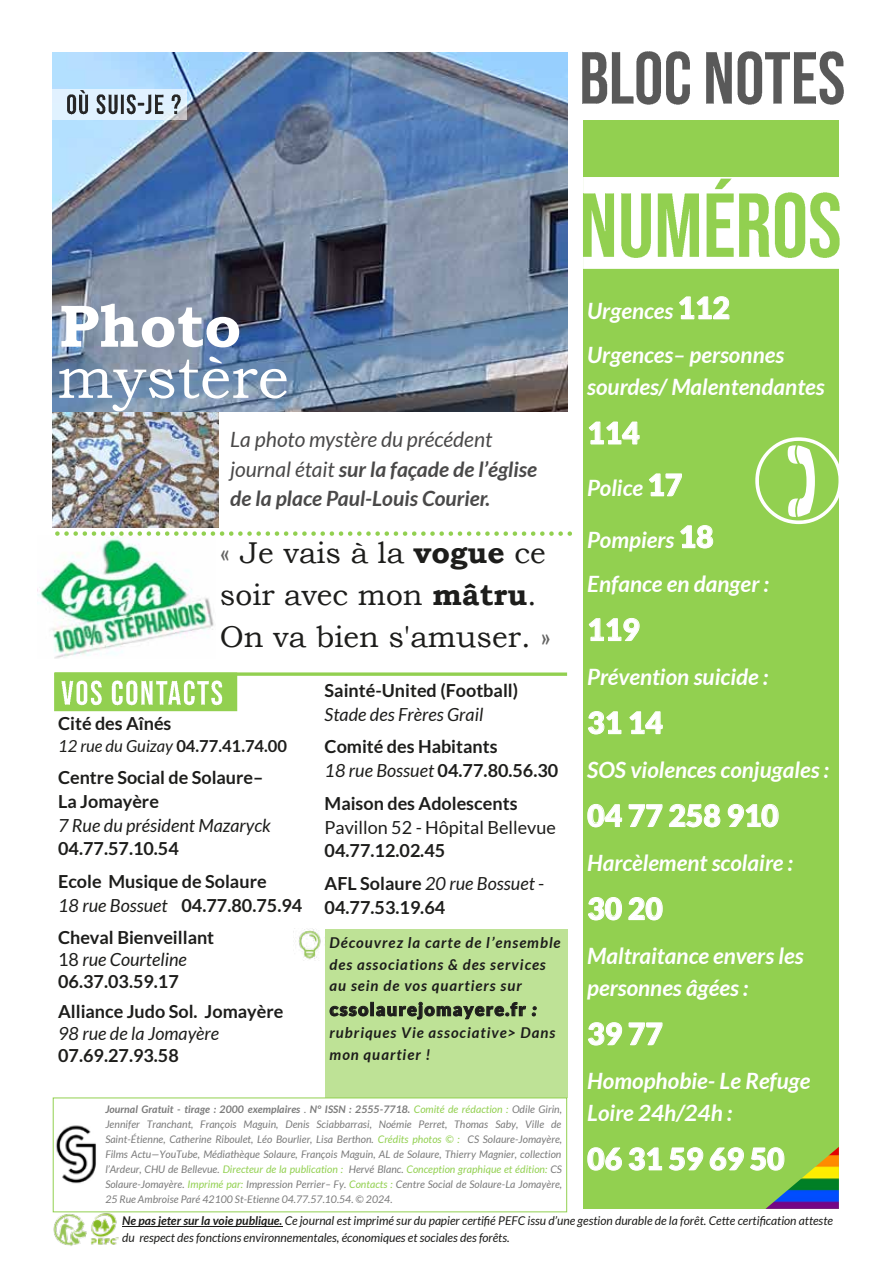
<style>
.page{position:relative;width:893px;height:1263px;background:#fff}
.page>*{position:absolute;margin:0;border:0;box-sizing:border-box;transform-origin:0 0}
.t1{font:60px "Bookman Old Style";color:#fff}
.t2{font:700 60px "Bookman Old Style";color:#fff}
.t3{font:30px/42px "Bookman Old Style";color:#1d1d1b}
.t4{font:900 30px "Lato";color:#fff}
.t5{font:italic 700 22.5px/44.4px "Lato";color:#fff}
.t6{font:italic 700 21px/30px "Lato";color:#4a4949}
.t7{font:700 18px/23.7px "Lato";color:#1d1d1b}
.t8{font:italic 18px "Lato";color:#1d1d1b}
.t9{font:18px "Lato";color:#1d1d1b}
.t10{font:900 18px "Lato";letter-spacing:.065em;color:#1d1d1b}
.t11{font:700 16.5px "Lato";letter-spacing:-.005em;color:#1d1d1b}
.t12{font:italic 700 15px/21.5px "Lato";letter-spacing:.065em;color:#1d1d1b}
.t13{font:italic 12px/17.1px "Lato";color:#1d1d1b}
.t14{font:italic 10.5px/15px "Lato";letter-spacing:.005em;color:#7b7b7b;text-align:justify}
.s1{font-weight:400}
.s2{color:#636362}
.s3{font-weight:700}
.s4{font-weight:400;font-style:italic}
.s5{font-style:italic}
.s6{color:#92d050}
.s7{font-weight:900;font-style:normal;font-size:30px}
</style>
<div class="page">
<img style="left:52px;top:411px;width:166px;height:116px">
<svg style="left:55px;top:672px;width:512px;height:4px;background:#a3d76c"></svg>
<div style="left:583px;top:120px;width:256px;height:1089px;background:#92d050"></div>
<svg style="left:679px;top:296px;width:51px;height:24px"></svg>
<svg style="left:589px;top:421px;width:51px;height:24px"></svg>
<svg style="left:649px;top:473px;width:33px;height:24px"></svg>
<svg style="left:680px;top:525px;width:34px;height:24px"></svg>
<svg style="left:588px;top:618px;width:52px;height:24px"></svg>
<svg style="left:588px;top:711px;width:34px;height:24px"></svg>
<svg style="left:629px;top:711px;width:34px;height:24px"></svg>
<svg style="left:587px;top:804px;width:76px;height:24px"></svg>
<svg style="left:669px;top:803px;width:52px;height:25px"></svg>
<svg style="left:727px;top:804px;width:52px;height:24px"></svg>
<svg style="left:588px;top:897px;width:34px;height:24px"></svg>
<svg style="left:628px;top:897px;width:35px;height:24px"></svg>
<svg style="left:588px;top:1022px;width:75px;height:24px"></svg>
<svg style="left:587px;top:1147px;width:35px;height:24px"></svg>
<svg style="left:628px;top:1147px;width:34px;height:24px"></svg>
<svg style="left:669px;top:1147px;width:96px;height:24px"></svg>
<img style="left:582px;top:51px;width:262px;height:54px">
<div style="left:54px;top:673px;width:183px;height:38px;border:3px solid #92d050"></div>
<img style="left:61px;top:675px;width:177px;height:37px">
<img style="left:56px;top:1125px;width:40px;height:59px">
<img style="left:88px;top:1211px;width:34px;height:34px">
<img style="left:52px;top:1212px;width:36px;height:34px">
<img style="left:37px;top:535px;width:177px;height:124px">
<img style="left:52px;top:52px;width:515px;height:359px">
<div style="left:52px;top:89px;width:135px;height:31px;background:#e1f1ff"></div>
<img style="left:66px;top:90px;width:71px;height:32px">
<img style="left:137px;top:102px;width:9px;height:20px">
<img style="left:146px;top:89px;width:45px;height:33px">
<svg style="left:57px;top:531px;width:513px;height:5px"></svg>
<hr style="left:122px;top:1226px;width:160px;height:1px;background:#1d1d1b">
<img style="left:583px;top:177px;width:257px;height:92px">
<div style="left:325px;top:929px;width:242px;height:169px;background:#bee296"></div>
<svg style="left:330px;top:1006px;width:39px;height:10px"></svg>
<div style="left:370px;top:1002px;width:4px;height:14px;border:1px solid #1d1d1b"></div>
<svg style="left:376px;top:1001px;width:150px;height:18px"></svg>
<svg style="left:532px;top:1006px;width:5px;height:10px"></svg>
<img style="left:298px;top:929px;width:23px;height:31px">
<img style="left:765px;top:1147px;width:74px;height:62px">
<h1 class="t2" style="left:59px;top:283px;width:184px">Photo</h1>
<h1 class="t1" style="left:57px;top:338px;width:233px">mystère</h1>
<h3 class="t6" style="left:230px;top:424px;width:308px"><span class="s1">La photo mystère du précédent journal était</span> sur la façade de l’église de la place Paul-Louis Courier.</h3>
<h2 class="t3" style="left:220px;top:532px;width:333px"><span class="s2">«</span> Je vais à la <span class="s3">vogue</span> ce soir avec mon <span class="s3">mâtru</span>.<br>On va bien s'amuser. <span class="s2">»</span></h2>
<h3 class="t7" style="left:58px;top:711px;width:115px">Cité des Aînés</h3>
<h3 class="t11" style="left:58px;top:736px;width:230px"><span class="s4">12 rue du Guizay</span> 04.77.41.74.00</h3>
<h3 class="t7" style="left:58px;top:765px;width:207px">Centre Social de Solaure–<br>La Jomayère</h3>
<h3 class="t8" style="left:58px;top:815px;width:214px">7 Rue du président Mazaryck</h3>
<h3 class="t7" style="left:58px;top:832px;width:210px;line-height:32.7px">04.77.57.10.54<br>Ecole Musique de Solaure</h3>
<h3 class="t7" style="left:58px;top:889px;width:246px;line-height:32.5px"><span class="s4">18 rue Bossuet</span> 04.77.80.75.94<br>Cheval Bienveillant</h3>
<h3 class="t7" style="left:58px;top:948px;width:130px;line-height:21.8px"><span class="s1">18</span> <span class="s4">rue Courteline<br></span>06.37.03.59.17</h3>
<h3 class="t7" style="left:58px;top:1000px;width:227px">Alliance Judo Sol. Jomayère</h3>
<h3 class="t8" style="left:58px;top:1023px;width:163px">98 rue de la Jomayère</h3>
<h3 class="t7" style="left:58px;top:1043px;width:122px">07.69.27.93.58</h3>
<h3 class="t7" style="left:325px;top:678px;width:195px">Sainté-United (Football)</h3>
<h3 class="t8" style="left:325px;top:704px;width:160px">Stade des Frères Grail</h3>
<h3 class="t7" style="left:325px;top:735px;width:235px">Comité des Habitants<br><span class="s4">18 rue Bossuet</span> 04.77.80.56.30</h3>
<h3 class="t7" style="left:325px;top:791px;width:194px">Maison des Adolescents</h3>
<h3 class="t9" style="left:325px;top:817px;width:233px">Pavillon 52 - Hôpital Bellevue</h3>
<h3 class="t7" style="left:325px;top:834px;width:221px;line-height:32.7px">04.77.12.02.45<br>AFL Solaure <span class="s4">20 rue Bossuet</span> <span class="s1">-</span></h3>
<h3 class="t7" style="left:325px;top:895px;width:122px">04.77.53.19.64</h3>
<h3 class="t12" style="left:330px;top:932px;width:233px">Découvrez la carte de l’ensemble des associations &amp; des services au sein de vos quartiers sur</h3>
<h3 class="t10" style="left:330px;top:999px;width:208px">cssolaurejomayere.fr <span class="s5">:</span></h3>
<h3 class="t12" style="left:330px;top:1023px;width:227px">rubriques Vie associative&gt; Dans mon quartier !</h3>
<p class="t14" style="left:105px;top:1102px;width:458px"><span class="s3">Journal Gratuit - tirage : 2000 exemplaires</span> . <span class="s3">N° ISSN : 2555-7718.</span> <span class="s6">Comité de rédaction :</span> Odile Girin, Jennifer Tranchant, François Maguin, Denis Sciabbarrasi, Noémie Perret, Thomas Saby, Ville de Saint-Étienne, Catherine Riboulet, Léo Bourlier, Lisa Berthon. <span class="s6">Crédits photos © :</span> CS Solaure-Jomayère, Films Actu—YouTube, Médiathèque Solaure, François Maguin, AL de Solaure, Thierry Magnier, collection l’Ardeur, CHU de Bellevue. <span class="s6">Directeur de la publication :</span> Hervé Blanc. <span class="s6">Conception graphique et édition:</span> CS Solaure-Jomayère. <span class="s6">Imprimé par:</span> Impression Perrier– Fy. <span class="s6">Contacts :</span> Centre Social de Solaure-La Jomayère, 25 Rue Ambroise Paré 42100 St-Etienne 04.77.57.10.54. © 2024.</p>
<h3 class="t5" style="left:587px;top:289px;width:199px">Urgences <span class="s7">112<br></span>Urgences– personnes</h3>
<h3 class="t5" style="left:587px;top:365px;width:239px">sourdes/ Malentendantes</h3>
<h2 class="t4" style="left:587px;top:415px;width:54px">114</h2>
<h3 class="t5" style="left:587px;top:466px;width:97px">Police <span class="s7">17</span></h3>
<h3 class="t5" style="left:587px;top:518px;width:183px">Pompiers <span class="s7">18<br></span>Enfance en danger :</h3>
<h2 class="t4" style="left:587px;top:612px;width:54px">119</h2>
<h3 class="t5" style="left:587px;top:655px;width:182px">Prévention suicide :</h3>
<h2 class="t4" style="left:587px;top:705px;width:77px">31 14</h2>
<h3 class="t5" style="left:587px;top:748px;width:243px">SOS violences conjugales :</h3>
<h2 class="t4" style="left:587px;top:798px;width:193px">04 77 258 910</h2>
<h3 class="t5" style="left:587px;top:841px;width:207px">Harcèlement scolaire :</h3>
<h2 class="t4" style="left:587px;top:891px;width:77px">30 20</h2>
<h3 class="t5" style="left:587px;top:940px;width:218px;line-height:32.1px">Maltraitance envers les personnes âgées :</h3>
<h2 class="t4" style="left:587px;top:1016px;width:77px">39 77</h2>
<h3 class="t5" style="left:587px;top:1065px;width:225px;line-height:32.1px">Homophobie- Le Refuge<br>Loire 24h/24h :</h3>
<h2 class="t4" style="left:587px;top:1141px;width:199px">06 31 59 69 50</h2>
<p class="t13" style="left:122px;top:1213px;width:712px"><span class="s3">Ne pas jeter sur la voie publique.</span> Ce journal est imprimé sur du papier certifié PEFC issu d’une gestion durable de la forêt. Cette certification atteste du respect des fonctions environnementales, économiques et sociales des forêts.</p>
</div>
